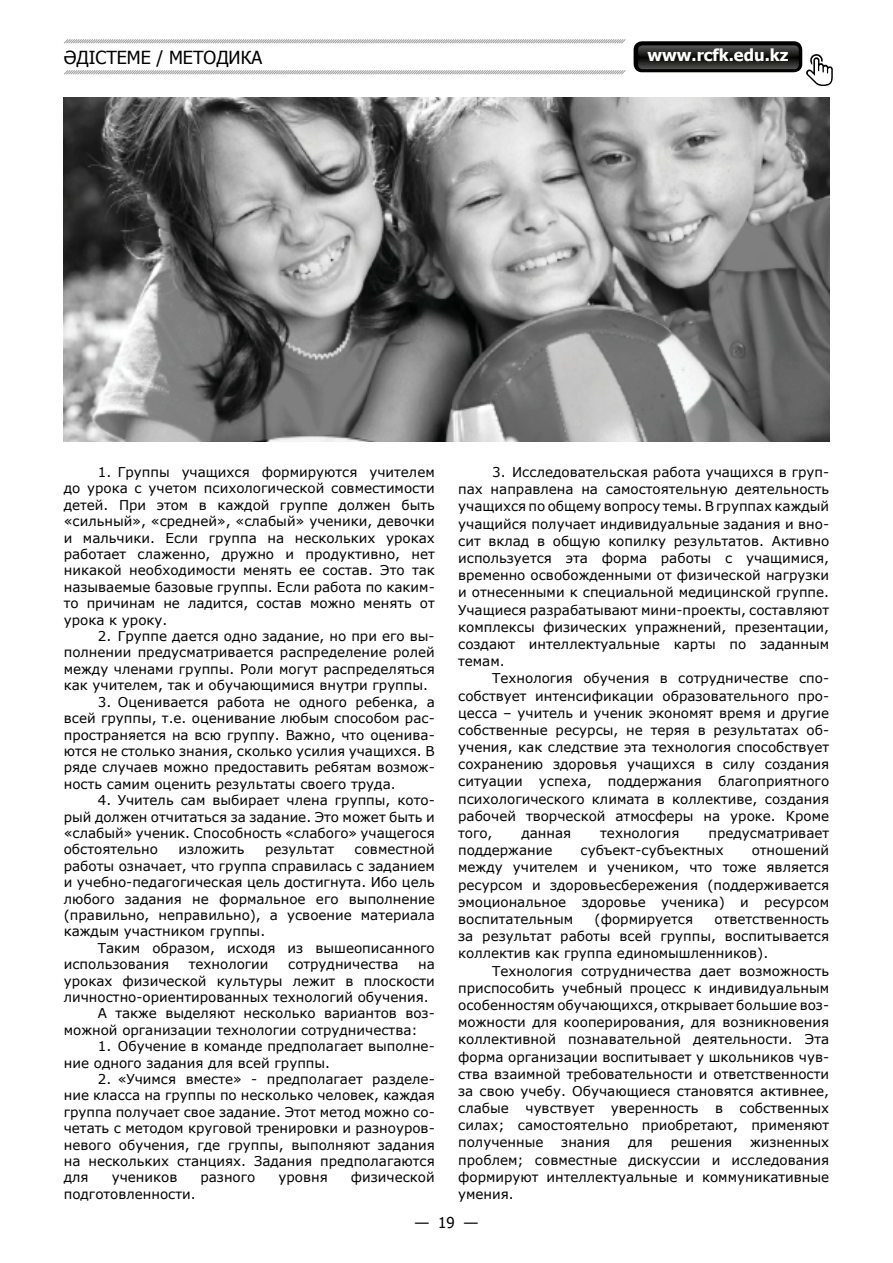
<style>
.page{position:relative;width:893px;height:1263px;background:#fff}
.page>*{position:absolute;margin:0;border:0;box-sizing:border-box;transform-origin:0 0}
.t1{font:18px "Tahoma";color:#000}
.t2{font:700 16.5px "Tahoma";color:#fff}
.t3{font:15px "Tahoma";color:#000}
.t4{font:13.5px/17.2px "Verdana";color:#000;text-align:justify}
</style>
<div class="page">
<svg style="left:64px;top:70px;width:562px;height:5px"></svg>
<svg style="left:64px;top:39px;width:562px;height:5px"></svg>
<div style="left:634px;top:41px;width:168px;height:31px;background:#000;border-radius:9px"></div>
<svg style="left:638px;top:45px;width:161px;height:13px;background:#2f2f2e"></svg>
<svg style="left:638px;top:57px;width:161px;height:12px"></svg>
<svg style="left:806px;top:54px;width:27px;height:32px"></svg>
<img style="left:64px;top:98px;width:765px;height:344px">
<h1 class="t1" style="left:64px;top:45px;width:200px">ӘДІСТЕМЕ / МЕТОДИКА</h1>
<p class="t2" style="left:647px;top:43px;width:143px">www.rcfk.edu.kz</p>
<p class="t4" style="left:64px;top:464px;width:372px;line-height:16.4px;text-indent:34px">1. Группы учащихся формируются учителем до урока с учетом психологической совместимости детей. При этом в каждой группе должен быть «сильный», «средней», «слабый» ученики, девочки и мальчики. Если группа на нескольких уроках работает слаженно, дружно и продуктивно, нет никакой необходимости менять ее состав. Это так называемые базовые группы. Если работа по каким&shy;то причинам не ладится, состав можно менять от урока к уроку.</p>
<p class="t4" style="left:64px;top:628px;width:373px;line-height:16.4px;text-indent:34px">2. Группе дается одно задание, но при его вы&shy;полнении предусматривается распределение ролей между членами группы. Роли могут распределяться как учителем, так и обучающимися внутри группы.</p>
<p class="t4" style="left:64px;top:693px;width:372px;line-height:16.4px;text-indent:34px">3. Оценивается работа не одного ребенка, а всей группы, т.е. оценивание любым способом рас&shy;пространяется на всю группу. Важно, что оценива&shy;ются не столько знания, сколько усилия учащихся. В ряде случаев можно предоставить ребятам возмож&shy;ность самим оценить результаты своего труда.</p>
<p class="t4" style="left:64px;top:792px;width:372px;line-height:16.4px;text-indent:34px">4. Учитель сам выбирает члена группы, кото&shy;рый должен отчитаться за задание. Это может быть и «слабый» ученик. Способность «слабого» учащегося обстоятельно</p>
<p class="t4" style="left:64px;top:841px;width:373px;line-height:16.4px;text-indent:291px">совместной работы означает, что группа справилась с заданием и учебно-педагогическая цель достигнута. Ибо цель любого задания не формальное его выполнение (правильно, неправильно), а усвоение материала каждым участником группы.</p>
<p class="t4" style="left:64px;top:939px;width:372px;line-height:16.4px;text-indent:34px">Таким образом, исходя из вышеописанного использования</p>
<p class="t4" style="left:178px;top:841px;width:68px">изложить</p>
<p class="t4" style="left:265px;top:841px;width:71px">результат</p>
<p class="t4" style="left:189px;top:955px;width:81px">технологии</p>
<p class="t4" style="left:288px;top:955px;width:112px">сотрудничества</p>
<p class="t4" style="left:418px;top:955px;width:18px">на</p>
<p class="t4" style="left:64px;top:972px;width:372px">уроках физической культуры лежит в плоскости</p>
<p class="t4" style="left:64px;top:988px;width:366px">личностно-ориентированных технологий обучения.</p>
<p class="t4" style="left:98px;top:1005px;width:338px">А также выделяют несколько вариантов воз-</p>
<p class="t4" style="left:64px;top:1021px;width:355px">можной организации технологии сотрудничества:</p>
<p class="t4" style="left:64px;top:1038px;width:372px;line-height:16.4px;text-indent:34px">1. Обучение в команде предполагает выполне&shy;ние одного задания для всей группы.</p>
<p class="t4" style="left:64px;top:1071px;width:373px;line-height:16.4px;text-indent:34px">2. «Учимся вместе» - предполагает разделе&shy;ние класса на группы по несколько человек, каждая группа получает свое задание. Этот метод можно со&shy;четать с методом круговой тренировки и разноуров&shy;невого обучения, где группы, выполняют задания на нескольких станциях. Задания предполагаются для</p>
<p class="t4" style="left:112px;top:1169px;width:67px">учеников</p>
<p class="t4" style="left:200px;top:1169px;width:56px">разного</p>
<p class="t4" style="left:278px;top:1169px;width:51px">уровня</p>
<p class="t4" style="left:351px;top:1169px;width:85px">физической</p>
<p class="t4" style="left:64px;top:1185px;width:133px">подготовленности.</p>
<p class="t4" style="left:458px;top:463px;width:373px;text-indent:34px">3. Исследовательская работа учащихся в груп&shy;пах направлена на самостоятельную деятельность учащихся по общему вопросу темы. В группах каждый учащийся получает индивидуальные задания и вно&shy;сит вклад в общую копилку результатов. Активно используется эта форма работы с учащимися, временно освобожденными от физической нагрузки и отнесенными к специальной медицинской группе.<br>Учащиеся разрабатывают мини-проекты, составляют комплексы физических упражнений, презентации, создают интеллектуальные карты по заданным темам.</p>
<p class="t4" style="left:458px;top:670px;width:372px;text-indent:34px">Технология обучения в сотрудничестве спо&shy;собствует интенсификации образовательного про&shy;цесса – учитель и ученик экономят время и другие собственные ресурсы, не теряя в результатах об&shy;учения, как следствие эта технология способствует сохранению здоровья учащихся в силу создания ситуации успеха, поддержания благоприятного психологического климата в коллективе, создания рабочей творческой атмосферы на уроке. Кроме того,</p>
<p class="t4" style="left:521px;top:824px;width:51px">данная</p>
<p class="t4" style="left:600px;top:824px;width:81px">технология</p>
<p class="t4" style="left:708px;top:824px;width:122px">предусматривает</p>
<p class="t4" style="left:458px;top:841px;width:96px">поддержание</p>
<p class="t4" style="left:580px;top:841px;width:145px">субъект-субъектных</p>
<p class="t4" style="left:458px;top:841px;width:373px;text-indent:294px">отношений между учителем и учеником, что тоже является ресурсом и здоровьесбережения (поддерживается эмоциональное здоровье ученика) и ресурсом воспитательным</p>
<p class="t4" style="left:595px;top:910px;width:100px">(формируется</p>
<p class="t4" style="left:458px;top:910px;width:372px;text-indent:256px">ответственность за результат работы всей группы, воспитывается коллектив как группа единомышленников).</p>
<p class="t4" style="left:458px;top:962px;width:373px;text-indent:34px">Технология сотрудничества дает возможность приспособить учебный процесс к индивидуальным особенностям обучающихся, открывает большие воз&shy;можности для кооперирования, для возникновения коллективной познавательной деятельности. Эта форма организации воспитывает у школьников чув&shy;ства взаимной требовательности и ответственности за свою учебу. Обучающиеся становятся активнее, слабые чувствует уверенность в собственных силах; самостоятельно приобретают, применяют полученные</p>
<p class="t4" style="left:458px;top:1134px;width:373px;text-indent:292px">жизненных проблем; совместные дискуссии и исследования формируют интеллектуальные и коммуникативные умения.</p>
<p class="t4" style="left:561px;top:1134px;width:51px">знания</p>
<p class="t4" style="left:628px;top:1134px;width:26px">для</p>
<p class="t4" style="left:671px;top:1134px;width:63px">решения</p>
<p class="t3" style="left:415px;top:1213px;width:64px">— 19 —</p>
</div>
